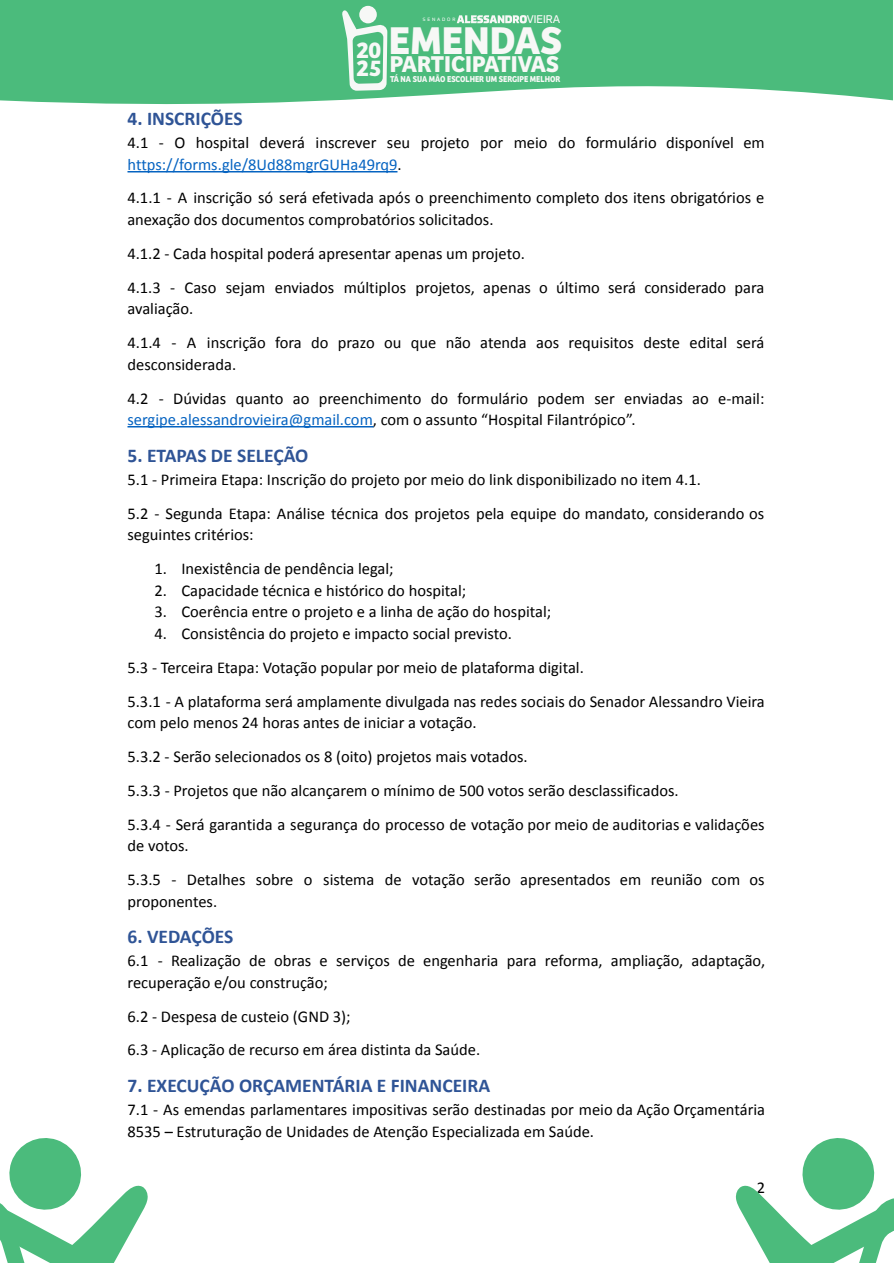
<style>
.page{position:relative;width:894px;height:1263px;background:#fff}
.page>*{position:absolute;margin:0;border:0;box-sizing:border-box;transform-origin:0 0}
.t1{font:700 40.2px "Bree";color:#f7f8f6}
.t2{font:700 23.7px/17.9px "Bree";color:#f7f8f6}
.t3{font:700 19.5px "Calibri";color:#2f5496}
.t4{font:16.5px/33.8px "Calibri";color:#000}
.t5{font:10.8px "Prometo";color:#f7f8f6}
.t6{font:700 8.85px "Bree";color:#f7f8f6;scale:.91 1}
.t7{font:4.65px "Prometo";letter-spacing:.4em;color:#f7f8f6}
.s1{color:#0563c1}
</style>
<div class="page">
<hr style="left:128px;top:171px;width:270px;height:1px;background:#0563c1">
<hr style="left:128px;top:426px;width:246px;height:2px;background:#0563c1">
<svg style="left:0;top:0;width:893px;height:105px;background:#5bc188"></svg>
<div style="left:359px;top:6px;width:18px;height:18px;background:#f7f8f6;border-radius:50%"></div>
<svg style="left:342px;top:10px;width:45px;height:81px"></svg>
<svg style="left:457px;top:15px;width:70px;height:8px"></svg>
<svg style="left:0;top:1138px;width:148px;height:125px"></svg>
<svg style="left:736px;top:1138px;width:158px;height:125px"></svg>
<h2 class="t2" style="left:357px;top:39px;width:26px">20<br>25</h2>
<p class="t7" style="left:423px;top:17px;width:34px">SENADOR</p>
<p class="t5" style="left:527px;top:13px;width:35px">VIEIRA</p>
<h1 class="t1" style="left:389px;top:9px;width:175px">EMENDAS</h1>
<h2 class="t2" style="left:390px;top:53px;width:171px">PARTICIPATIVAS</h2>
<p class="t6" style="left:390px;top:72px;width:189px">TÁ NA SUA MÃO ESCOLHER UM SERGIPE MELHOR</p>
<p class="t3" style="left:128px;top:109px;width:117px">4. INSCRIÇÕES</p>
<p class="t4" style="left:128px;top:132px;width:639px;line-height:21.8px">4.1 - O hospital deverá inscrever seu projeto por meio do formulário disponível em <span class="s1">https://forms.gle/8Ud88mgrGUHa49rq9</span>.</p>
<p class="t4" style="left:127px;top:187px;width:638px;line-height:21.8px">4.1.1 - A inscrição só será efetivada após o preenchimento completo dos itens obrigatórios e anexação dos documentos comprobatórios solicitados.</p>
<p class="t4" style="left:127px;top:237px;width:639px">4.1.2 - Cada hospital poderá apresentar apenas um projeto.<br>4.1.3 - Caso sejam enviados múltiplos projetos, apenas o último será considerado para</p>
<p class="t4" style="left:128px;top:292px;width:638px">avaliação.<br>4.1.4 - A inscrição fora do prazo ou que não atenda aos requisitos deste edital será</p>
<p class="t4" style="left:128px;top:348px;width:638px">desconsiderada.<br>4.2 - Dúvidas quanto ao preenchimento do formulário podem ser enviadas ao e-mail:</p>
<p class="t4" style="left:127px;top:403px;width:510px"><span class="s1">sergipe.alessandrovieira@gmail.com</span>, com o assunto “Hospital Filantrópico”.</p>
<p class="t3" style="left:128px;top:445px;width:182px">5. ETAPAS DE SELEÇÃO</p>
<p class="t4" style="left:128px;top:463px;width:638px">5.1 - Primeira Etapa: Inscrição do projeto por meio do link disponibilizado no item 4.1.<br>5.2 - Segunda Etapa: Análise técnica dos projetos pela equipe do mandato, considerando os</p>
<p class="t4" style="left:128px;top:518px;width:128px">seguintes critérios:</p>
<p class="t4" style="left:155px;top:552px;width:241px">1. Inexistência de pendência legal;</p>
<p class="t4" style="left:155px;top:573px;width:313px">2. Capacidade técnica e histórico do hospital;</p>
<p class="t4" style="left:155px;top:595px;width:398px">3. Coerência entre o projeto e a linha de ação do hospital;</p>
<p class="t4" style="left:127px;top:617px;width:639px;text-indent:27px">4. Consistência do projeto e impacto social previsto.<br>5.3 - Terceira Etapa: Votação popular por meio de plataforma digital.<br>5.3.1 - A plataforma será amplamente divulgada nas redes sociais do Senador Alessandro Vieira</p>
<p class="t4" style="left:128px;top:706px;width:639px">com pelo menos 24 horas antes de iniciar a votação.<br>5.3.2 - Serão selecionados os 8 (oito) projetos mais votados.<br>5.3.3 - Projetos que não alcançarem o mínimo de 500 votos serão desclassificados.<br>5.3.4 - Será garantida a segurança do processo de votação por meio de auditorias e validações</p>
<p class="t4" style="left:128px;top:829px;width:639px">de votos.<br>5.3.5 - Detalhes sobre o sistema de votação serão apresentados em reunião com os</p>
<p class="t4" style="left:128px;top:885px;width:91px">proponentes.</p>
<p class="t3" style="left:128px;top:927px;width:107px">6. VEDAÇÕES</p>
<p class="t4" style="left:128px;top:950px;width:639px;line-height:21.8px">6.1 - Realização de obras e serviços de engenharia para reforma, ampliação, adaptação, recuperação e/ou construção;</p>
<p class="t4" style="left:128px;top:999px;width:354px">6.2 - Despesa de custeio (GND 3);<br>6.3 - Aplicação de recurso em área distinta da Saúde.</p>
<p class="t3" style="left:128px;top:1075px;width:364px">7. EXECUÇÃO ORÇAMENTÁRIA E FINANCEIRA</p>
<p class="t4" style="left:128px;top:1099px;width:639px;line-height:21.8px">7.1 - As emendas parlamentares impositivas serão destinadas por meio da Ação Orçamentária<br>8535 – Estruturação de Unidades de Atenção Especializada em Saúde.</p>
<p class="t4" style="left:757px;top:1170px;width:10px">2</p>
</div>
